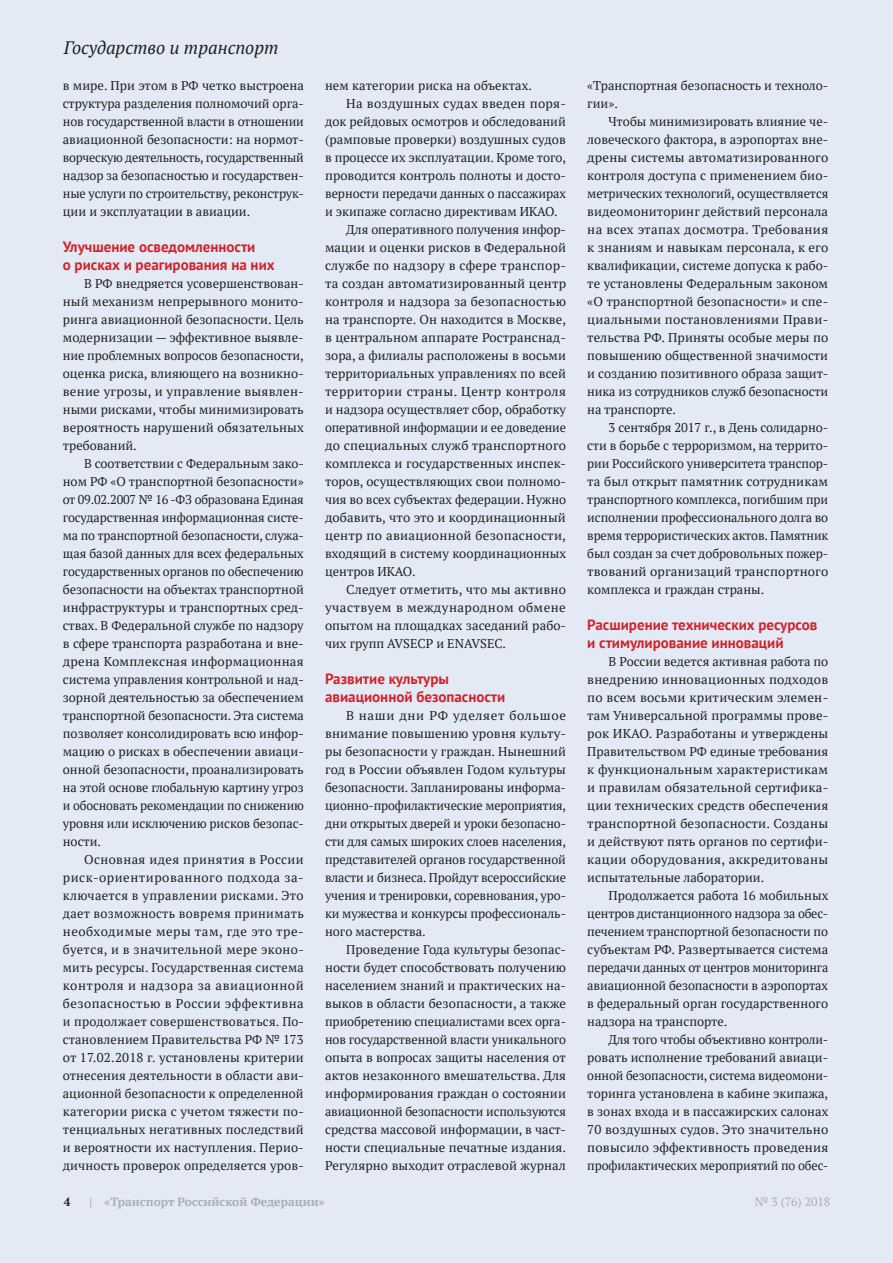
<style>
.page{position:relative;width:893px;height:1263px;background:#e3eaf5}
.page>*{position:absolute;margin:0;border:0;box-sizing:border-box;transform-origin:0 0}
.t1{font:italic 18px "PT Serif";color:#231f20}
.t2{font:700 15px/18px "PT Sans";color:#d32229}
.t3{font:12.75px/18px "PT Serif";letter-spacing:.005em;color:#231f20;text-align:justify}
.t4{font:12.75px "PT Serif";letter-spacing:.035em;color:#231f20}
.t5{font:12.75px "PT Serif";letter-spacing:.025em;color:#231f20}
.t6{font:700 12px "PT Serif";color:#acadb1}
.t7{font:12px "PT Serif";color:#acadb1}
.t8{font:700 12px "PT Serif";color:#231f20}
</style>
<div class="page">
<h1 class="t1" style="left:64px;top:36px;width:216px">Государство и транспорт</h1>
<p class="t3" style="left:63px;top:76px;width:243px">в мире. При этом в РФ четко выстроена структура разделения полномочий орга&shy;нов государственной власти в отношении авиационной безопасности: на нормот&shy;ворческую деятельность, государственный надзор за безопасностью и государствен&shy;ные услуги по строительству, реконструк&shy;ции и эксплуатации в авиации.</p>
<p class="t2" style="left:63px;top:237px;width:213px">Улучшение осведомленности<br>о рисках и реагирования на них</p>
<p class="t3" style="left:63px;top:274px;width:243px;text-indent:21px">В РФ внедряется усовершенствован&shy;ный механизм непрерывного монито&shy;ринга авиационной безопасности. Цель модернизации — эффективное выявле&shy;ние проблемных вопросов безопасности, оценка риска, влияющего на возникно&shy;вение угрозы, и управление выявлен&shy;ными рисками, чтобы минимизировать вероятность нарушений обязательных требований.</p>
<p class="t3" style="left:63px;top:454px;width:243px;text-indent:21px">В соответствии с Федеральным зако&shy;ном РФ «О транспортной безопасности» от 09.02.2007 № 16 -ФЗ образована Единая государственная информационная систе&shy;ма по транспортной безопасности, служа&shy;щая базой данных для всех федеральных государственных органов по обеспечению безопасности на объектах транспортной инфраструктуры и транспортных сред&shy;ствах. В Федеральной службе по надзору в сфере транспорта разработана и вне&shy;дрена Комплексная информационная система управления контрольной и над&shy;зорной деятельностью за обеспечением транспортной безопасности. Эта система позволяет консолидировать всю инфор&shy;мацию о рисках в обеспечении авиаци&shy;онной безопасности, проанализировать на этой основе глобальную картину угроз и обосновать рекомендации по снижению уровня или исключению рисков безопас&shy;ности.</p>
<p class="t3" style="left:63px;top:850px;width:243px;text-indent:21px">Основная идея принятия в России риск-ориентированного подхода за&shy;ключается в управлении рисками. Это дает возможность вовремя принимать необходимые меры там, где это тре&shy;буется, и в значительной мере эконо&shy;мить ресурсы. Государственная система контроля и надзора за авиационной безопасностью в России эффективна и продолжает совершенствоваться. По&shy;становлением Правительства РФ № 173 от 17.02.2018 г. установлены критерии отнесения деятельности в области ави&shy;ационной безопасности к определенной категории риска с учетом тяжести по&shy;тенциальных негативных последствий и вероятности их наступления. Перио&shy;дичность проверок определяется уров-</p>
<p class="t3" style="left:325px;top:76px;width:208px">нем категории риска на объектах.</p>
<p class="t3" style="left:346px;top:94px;width:221px">На воздушных судах введен поря-</p>
<p class="t3" style="left:325px;top:112px;width:242px">док рейдовых осмотров и обследований</p>
<p class="t3" style="left:325px;top:130px;width:242px">(рамповые проверки) воздушных судов</p>
<p class="t3" style="left:325px;top:148px;width:243px">в процессе их эксплуатации. Кроме того,</p>
<p class="t3" style="left:325px;top:166px;width:242px">проводится контроль полноты и досто-</p>
<p class="t3" style="left:325px;top:184px;width:242px">верности передачи данных о пассажирах</p>
<p class="t3" style="left:325px;top:202px;width:234px">и экипаже согласно директивам ИКАО.</p>
<p class="t3" style="left:346px;top:220px;width:221px">Для оперативного получения инфор-</p>
<p class="t3" style="left:325px;top:238px;width:242px">мации и оценки рисков в Федеральной</p>
<p class="t5" style="left:325px;top:257px;width:242px">службе по надзору в сфере транспор-</p>
<p class="t3" style="left:325px;top:274px;width:243px">та создан автоматизированный центр</p>
<p class="t3" style="left:325px;top:292px;width:243px">контроля и надзора за безопасностью</p>
<p class="t3" style="left:325px;top:310px;width:242px">на транспорте. Он находится в Москве,</p>
<p class="t3" style="left:325px;top:328px;width:242px">в центральном аппарате Ространснад-</p>
<p class="t3" style="left:325px;top:346px;width:242px">зора, а филиалы расположены в восьми</p>
<p class="t3" style="left:325px;top:364px;width:242px">территориальных управлениях по всей</p>
<p class="t4" style="left:325px;top:383px;width:242px">территории страны. Центр контроля</p>
<p class="t3" style="left:325px;top:400px;width:242px">и надзора осуществляет сбор, обработку</p>
<p class="t3" style="left:325px;top:418px;width:242px">оперативной информации и ее доведение</p>
<p class="t3" style="left:325px;top:436px;width:243px">до специальных служб транспортного</p>
<p class="t3" style="left:325px;top:454px;width:242px">комплекса и государственных инспек-</p>
<p class="t3" style="left:325px;top:472px;width:242px">торов, осуществляющих свои полномо-</p>
<p class="t3" style="left:325px;top:490px;width:243px">чия во всех субъектах федерации. Нужно</p>
<p class="t3" style="left:325px;top:508px;width:242px">добавить, что это и координационный</p>
<p class="t3" style="left:325px;top:526px;width:242px">центр по авиационной безопасности,</p>
<p class="t3" style="left:325px;top:544px;width:243px">входящий в систему координационных</p>
<p class="t3" style="left:325px;top:562px;width:92px">центров ИКАО.</p>
<p class="t3" style="left:346px;top:580px;width:221px">Следует отметить, что мы активно</p>
<p class="t4" style="left:325px;top:599px;width:242px">участвуем в международном обмене</p>
<p class="t3" style="left:325px;top:616px;width:242px">опытом на площадках заседаний рабо-</p>
<p class="t3" style="left:325px;top:634px;width:183px">чих групп AVSECP и ENAVSEC.</p>
<p class="t2" style="left:325px;top:669px;width:182px">Развитие культуры авиационной безопасности</p>
<p class="t3" style="left:325px;top:706px;width:243px;text-indent:21px">В наши дни РФ уделяет большое внимание повышению уровня культу&shy;ры безопасности у граждан. Нынешний год в России объявлен Годом культуры безопасности. Запланированы информа&shy;ционно-профилактические мероприятия, дни открытых дверей и уроки безопасно&shy;сти для самых широких слоев населения, представителей органов государственной власти и бизнеса. Пройдут всероссийские учения и тренировки, соревнования, уро&shy;ки мужества и конкурсы профессиональ&shy;ного мастерства.</p>
<p class="t3" style="left:325px;top:940px;width:243px;text-indent:21px">Проведение Года культуры безопас&shy;ности будет способствовать получению населением знаний и практических на&shy;выков в области безопасности, а также приобретению специалистами всех орга&shy;нов государственной власти уникального опыта в вопросах защиты населения от актов незаконного вмешательства. Для информирования граждан о состоянии авиационной безопасности используются средства массовой информации, в част&shy;ности специальные печатные издания.<br>Регулярно выходит отраслевой журнал</p>
<p class="t3" style="left:587px;top:76px;width:242px">«Транспортная безопасность и техноло&shy;гии».</p>
<p class="t3" style="left:587px;top:112px;width:243px;text-indent:21px">Чтобы минимизировать влияние че&shy;ловеческого фактора, в аэропортах вне&shy;дрены системы автоматизированного контроля доступа с применением био&shy;метрических технологий, осуществляется видеомониторинг действий персонала на всех этапах досмотра. Требования к знаниям и навыкам персонала, к его квалификации, системе допуска к рабо&shy;те установлены Федеральным законом «О транспортной безопасности» и спе&shy;циальными постановлениями Прави&shy;тельства РФ. Приняты особые меры по повышению общественной значимости и созданию позитивного образа защит&shy;ника из сотрудников служб безопасности на транспорте.</p>
<p class="t3" style="left:587px;top:418px;width:242px;text-indent:21px">3 сентября 2017 г., в День солидарно&shy;сти в борьбе с терроризмом, на террито&shy;рии Российского университета транспор&shy;та был открыт памятник сотрудникам транспортного комплекса, погибшим при исполнении профессионального долга во время террористических актов. Памятник был создан за счет добровольных пожер&shy;твований организаций транспортного комплекса и граждан страны.</p>
<p class="t2" style="left:587px;top:615px;width:231px">Расширение технических ресурсов и стимулирование инноваций</p>
<p class="t3" style="left:587px;top:652px;width:243px;text-indent:21px">В России ведется активная работа по внедрению инновационных подходов по всем восьми критическим элемен&shy;там Универсальной программы прове&shy;рок ИКАО. Разработаны и утверждены Правительством РФ единые требования к функциональным характеристикам и правилам обязательной сертифика&shy;ции технических средств обеспечения транспортной безопасности. Созданы и действуют пять органов по сертифи&shy;кации оборудования, аккредитованы испытательные лаборатории.</p>
<p class="t3" style="left:587px;top:886px;width:243px;text-indent:21px">Продолжается работа 16 мобильных центров дистанционного надзора за обес&shy;печением транспортной безопасности по субъектам РФ. Развертывается система передачи данных от центров мониторинга авиационной безопасности в аэропортах в федеральный орган государственного надзора на транспорте.</p>
<p class="t3" style="left:587px;top:1030px;width:243px;text-indent:21px">Для того чтобы объективно контроли&shy;ровать исполнение требований авиаци&shy;онной безопасности, система видеомони&shy;торинга установлена в кабине экипажа, в зонах входа и в пассажирских салонах 70 воздушных судов. Это значительно повысило эффективность проведения профилактических мероприятий по обес-</p>
<p class="t8" style="left:64px;top:1194px;width:8px">4</p>
<p class="t6" style="left:89px;top:1194px;width:237px">| «Транспорт Российской Федерации»</p>
<p class="t7" style="left:755px;top:1194px;width:77px">№ 3 (76) 2018</p>
</div>
